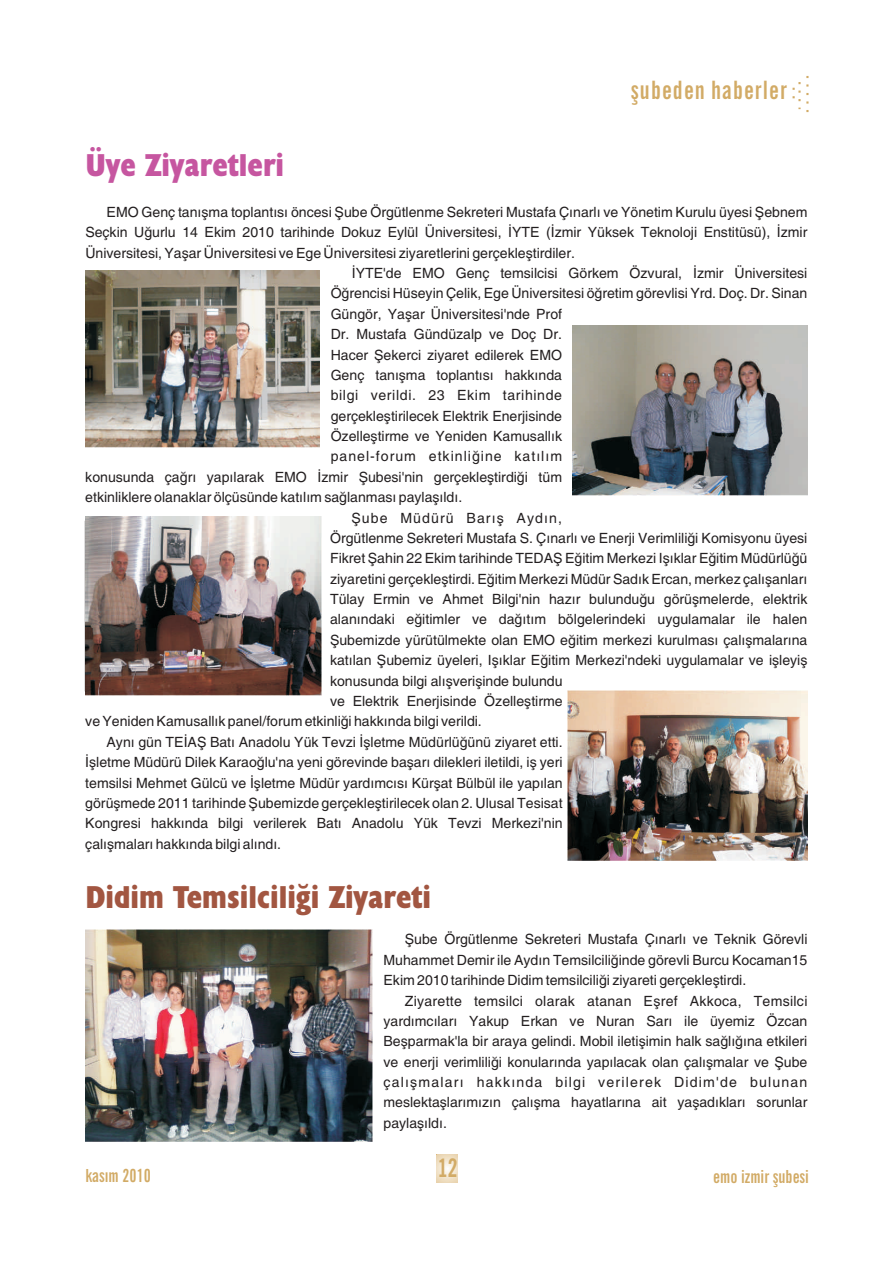
<style>
.page{position:relative;width:893px;height:1263px;background:#fff}
.page>*{position:absolute;margin:0;border:0;box-sizing:border-box;transform-origin:0 0}
.t1{font:700 condensed 31.95px "Humanist 521 BT Xtra";color:#a25641}
.t2{font:700 condensed 31.95px "Humanist 521 BT Xtra";color:#c656a0}
.t3{font:700 condensed 25.5px "News Gothic BT";color:#d2ab66;scale:.88 1}
.t4{font:700 extra-condensed 25.35px "News Gothic BT";letter-spacing:.045em;color:#d2ab66}
.t5{font:700 extra-condensed 18px "News Gothic BT";color:#d2ab66}
.t6{font:14.1px/20.4px "Helvetica";color:#231f20;text-align:justify}
.t7{font:14.1px "Helvetica";letter-spacing:.07em;color:#231f20}
.t8{font:14.1px "Helvetica";letter-spacing:.045em;color:#231f20}
.t9{font:14.1px "Helvetica";letter-spacing:.08em;color:#231f20}
</style>
<div class="page">
<svg style="left:436px;top:1154px;width:22px;height:28px"></svg>
<svg style="left:792px;top:76px;width:16px;height:37px"></svg>
<img style="left:85px;top:270px;width:235px;height:177px">
<img style="left:573px;top:325px;width:234px;height:171px">
<img style="left:86px;top:930px;width:287px;height:211px">
<img style="left:85px;top:516px;width:236px;height:180px">
<img style="left:568px;top:690px;width:239px;height:170px">
<h1 class="t2" style="left:85px;top:152px;width:200px">Üye Ziyaretleri</h1>
<h3 class="t4" style="left:631px;top:79px;width:157px">şubeden haberler</h3>
<p class="t6" style="left:107px;top:203px;width:702px">EMO Genç tanışma toplantısı öncesi Şube Örgütlenme Sekreteri Mustafa Çınarlı ve Yönetim Kurulu üyesi Şebnem</p>
<p class="t6" style="left:85px;top:223px;width:724px">Seçkin Uğurlu 14 Ekim 2010 tarihinde Dokuz Eylül Üniversitesi, İYTE (İzmir Yüksek Teknoloji Enstitüsü), İzmir</p>
<p class="t6" style="left:85px;top:244px;width:491px">Üniversitesi, Yaşar Üniversitesi ve Ege Üniversitesi ziyaretlerini gerçekleştirdiler.</p>
<p class="t6" style="left:352px;top:264px;width:457px">İYTE'de EMO Genç temsilcisi Görkem Özvural, İzmir Üniversitesi</p>
<p class="t6" style="left:331px;top:284px;width:478px">Öğrencisi Hüseyin Çelik, Ege Üniversitesi öğretim görevlisi Yrd. Doç. Dr. Sinan</p>
<p class="t6" style="left:331px;top:305px;width:233px">Güngör, Yaşar Üniversitesi'nde Prof</p>
<p class="t6" style="left:331px;top:325px;width:233px">Dr. Mustafa Gündüzalp ve Doç Dr.</p>
<p class="t6" style="left:331px;top:346px;width:233px">Hacer Şekerci ziyaret edilerek EMO</p>
<p class="t6" style="left:331px;top:366px;width:233px">Genç tanışma toplantısı hakkında</p>
<p class="t8" style="left:331px;top:390px;width:233px">bilgi verildi. 23 Ekim tarihinde</p>
<p class="t6" style="left:331px;top:407px;width:233px">gerçekleştirilecek Elektrik Enerjisinde</p>
<p class="t6" style="left:331px;top:427px;width:233px">Özelleştirme ve Yeniden Kamusallık</p>
<p class="t7" style="left:331px;top:451px;width:233px">panel-forum etkinliğine katılım</p>
<p class="t6" style="left:85px;top:468px;width:478px">konusunda çağrı yapılarak EMO İzmir Şubesi'nin gerçekleştirdiği tüm</p>
<p class="t6" style="left:85px;top:488px;width:378px">etkinliklere olanaklar ölçüsünde katılım sağlanması paylaşıldı.</p>
<p class="t9" style="left:351px;top:512px;width:212px">Şube Müdürü Barış Aydın,</p>
<p class="t6" style="left:330px;top:529px;width:479px">Örgütlenme Sekreteri Mustafa S. Çınarlı ve Enerji Verimliliği Komisyonu üyesi</p>
<p class="t6" style="left:330px;top:549px;width:479px">Fikret Şahin 22 Ekim tarihinde TEDAŞ Eğitim Merkezi Işıklar Eğitim Müdürlüğü</p>
<p class="t6" style="left:330px;top:570px;width:479px">ziyaretini gerçekleştirdi. Eğitim Merkezi Müdür Sadık Ercan, merkez çalışanları</p>
<p class="t6" style="left:330px;top:590px;width:479px">Tülay Ermin ve Ahmet Bilgi'nin hazır bulunduğu görüşmelerde, elektrik</p>
<p class="t6" style="left:330px;top:611px;width:479px">alanındaki eğitimler ve dağıtım bölgelerindeki uygulamalar ile halen</p>
<p class="t6" style="left:330px;top:631px;width:479px">Şubemizde yürütülmekte olan EMO eğitim merkezi kurulması çalışmalarına</p>
<p class="t6" style="left:330px;top:651px;width:479px">katılan Şubemiz üyeleri, Işıklar Eğitim Merkezi'ndeki uygulamalar ve işleyiş</p>
<p class="t6" style="left:330px;top:672px;width:234px">konusunda bilgi alışverişinde bulundu</p>
<p class="t6" style="left:330px;top:692px;width:234px">ve Elektrik Enerjisinde Özelleştirme</p>
<p class="t6" style="left:85px;top:712px;width:398px">ve Yeniden Kamusallık panel/forum etkinliği hakkında bilgi verildi.</p>
<p class="t6" style="left:107px;top:733px;width:458px">Aynı gün TEİAŞ Batı Anadolu Yük Tevzi İşletme Müdürlüğünü ziyaret etti.</p>
<p class="t6" style="left:85px;top:753px;width:479px">İşletme Müdürü Dilek Karaoğlu'na yeni görevinde başarı dilekleri iletildi, iş yeri</p>
<p class="t6" style="left:85px;top:774px;width:479px">temsilsi Mehmet Gülcü ve İşletme Müdür yardımcısı Kürşat Bülbül ile yapılan</p>
<p class="t6" style="left:85px;top:794px;width:479px">görüşmede 2011 tarihinde Şubemizde gerçekleştirilecek olan 2. Ulusal Tesisat</p>
<p class="t6" style="left:85px;top:814px;width:479px">Kongresi hakkında bilgi verilerek Batı Anadolu Yük Tevzi Merkezi'nin</p>
<p class="t6" style="left:85px;top:835px;width:197px">çalışmaları hakkında bilgi alındı.</p>
<h1 class="t1" style="left:85px;top:883px;width:347px">Didim Temsilciliği Ziyareti</h1>
<p class="t6" style="left:384px;top:930px;width:425px;text-indent:21px">Şube Örgütlenme Sekreteri Mustafa Çınarlı ve Teknik Görevli Muhammet Demir ile Aydın Temsilciliğinde görevli Burcu Kocaman15<br>Ekim 2010 tarihinde Didim temsilciliği ziyareti gerçekleştirdi.</p>
<p class="t6" style="left:383px;top:992px;width:425px;text-indent:21px">Ziyarette temsilci olarak atanan Eşref Akkoca, Temsilci yardımcıları Yakup Erkan ve Nuran Sarı ile üyemiz Özcan Beşparmak'la bir araya gelindi. Mobil iletişimin halk sağlığına etkileri ve enerji verimliliği konularında yapılacak olan çalışmalar ve Şube çalışmaları hakkında bilgi verilerek Didim'de bulunan meslektaşlarımızın çalışma hayatlarına ait yaşadıkları sorunlar paylaşıldı.</p>
<p class="t5" style="left:85px;top:1168px;width:67px">kasım 2010</p>
<h2 class="t3" style="left:438px;top:1158px;width:23px">12</h2>
<p class="t5" style="left:713px;top:1169px;width:97px">emo izmir şubesi</p>
</div>
